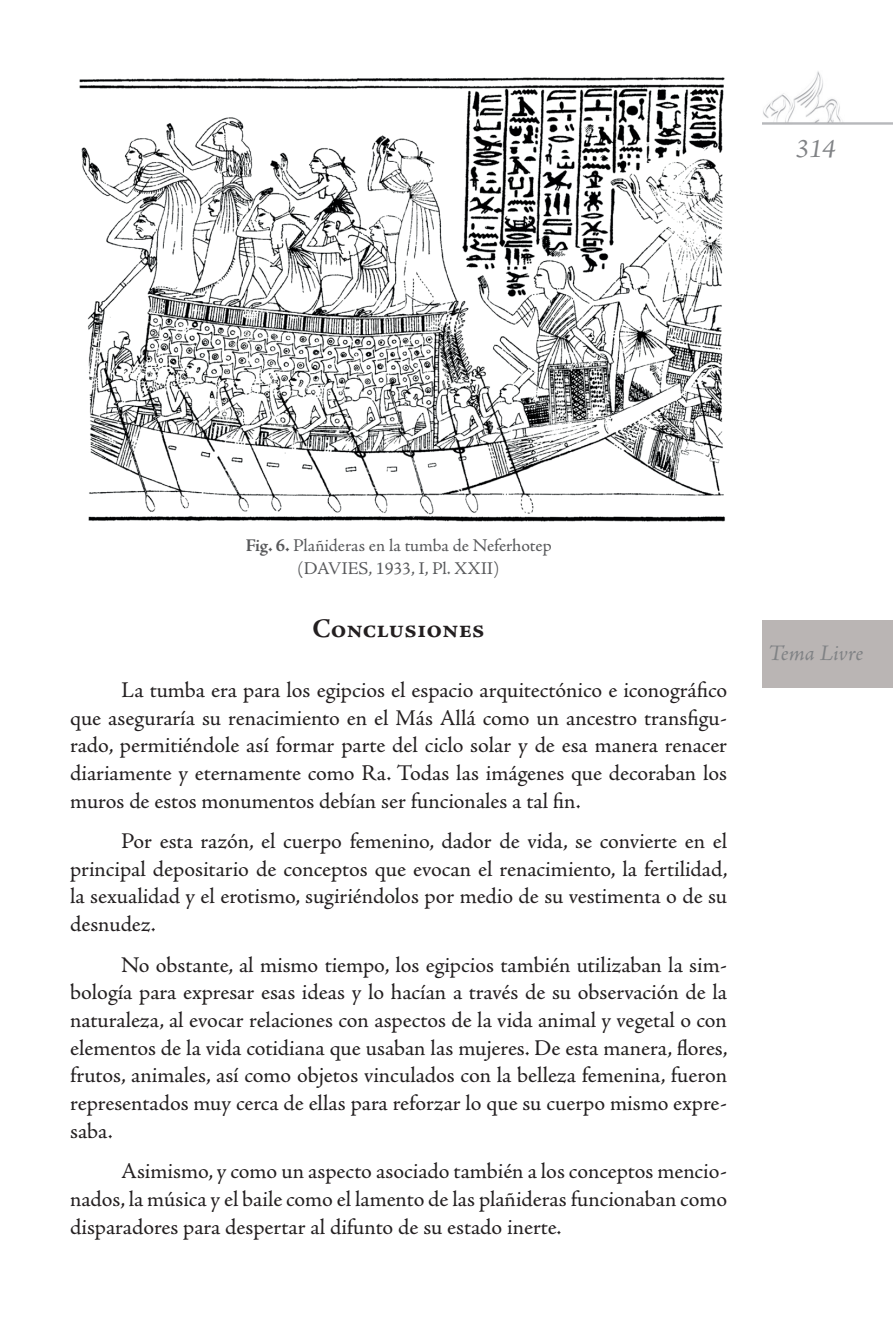
<style>
.page{position:relative;width:893px;height:1340px;background:#fff}
.page>*{position:absolute;margin:0;border:0;box-sizing:border-box;transform-origin:0 0}
.t1{font:700 27px "Adobe Jenson Pro";color:#231f20}
.t2{font:italic 27px "Adobe Jenson Pro";color:#808285}
.t3{font:22.5px/27.7px "Adobe Jenson Pro";letter-spacing:-.005em;color:#231f20;text-align:justify}
.t4{font:italic 22.5px "Adobe Jenson Pro";letter-spacing:-.005em;color:#808285}
.t5{font:18px/22.5px "Adobe Jenson Pro";letter-spacing:-.005em;color:#57585a;text-align:center}
.s1{font-weight:700}
</style>
<div class="page">
<img style="left:762px;top:71px;width:131px;height:53px">
<div style="left:762px;top:620px;width:131px;height:68px;background:#bab5b4"></div>
<img style="left:79px;top:77px;width:646px;height:445px">
<p class="t2" style="left:796px;top:133px;width:41px">314</p>
<p class="t5" style="left:246px;top:535px;width:307px"><span class="s1">Fig. 6.</span> Plañideras en la tumba de Neferhotep (DAVIES, 1933, I, Pl. XXII)</p>
<p class="t1" style="left:312px;top:613px;width:174px">Conclusiones</p>
<p class="t3" style="left:70px;top:676px;width:658px;text-indent:51px">La tumba era para los egipcios el espacio arquitectónico e iconográfico que aseguraría su renacimiento en el Más Allá como un ancestro transfigu&shy;rado, permitiéndole así formar parte del ciclo solar y de esa manera renacer diariamente y eternamente como Ra. Todas las imágenes que decoraban los muros de estos monumentos debían ser funcionales a tal fin.</p>
<p class="t3" style="left:70px;top:827px;width:659px;text-indent:51px">Por esta razón, el cuerpo femenino, dador de vida, se convierte en el principal depositario de conceptos que evocan el renacimiento, la fertilidad, la sexualidad y el erotismo, sugiriéndolos por medio de su vestimenta o de su desnudez.</p>
<p class="t3" style="left:70px;top:951px;width:659px;text-indent:51px">No obstante, al mismo tiempo, los egipcios también utilizaban la sim&shy;bología para expresar esas ideas y lo hacían a través de su observación de la naturaleza, al evocar relaciones con aspectos de la vida animal y vegetal o con elementos de la vida cotidiana que usaban las mujeres. De esta manera, flores, frutos, animales, así como objetos vinculados con la belleza femenina, fueron representados muy cerca de ellas para reforzar lo que su cuerpo mismo expre&shy;saba.</p>
<p class="t3" style="left:70px;top:1157px;width:658px;text-indent:51px">Asimismo, y como un aspecto asociado también a los conceptos mencio&shy;nados, la música y el baile como el lamento de las plañideras funcionaban como disparadores para despertar al difunto de su estado inerte.</p>
<p class="t4" style="left:768px;top:640px;width:97px">Tema Livre</p>
</div>
